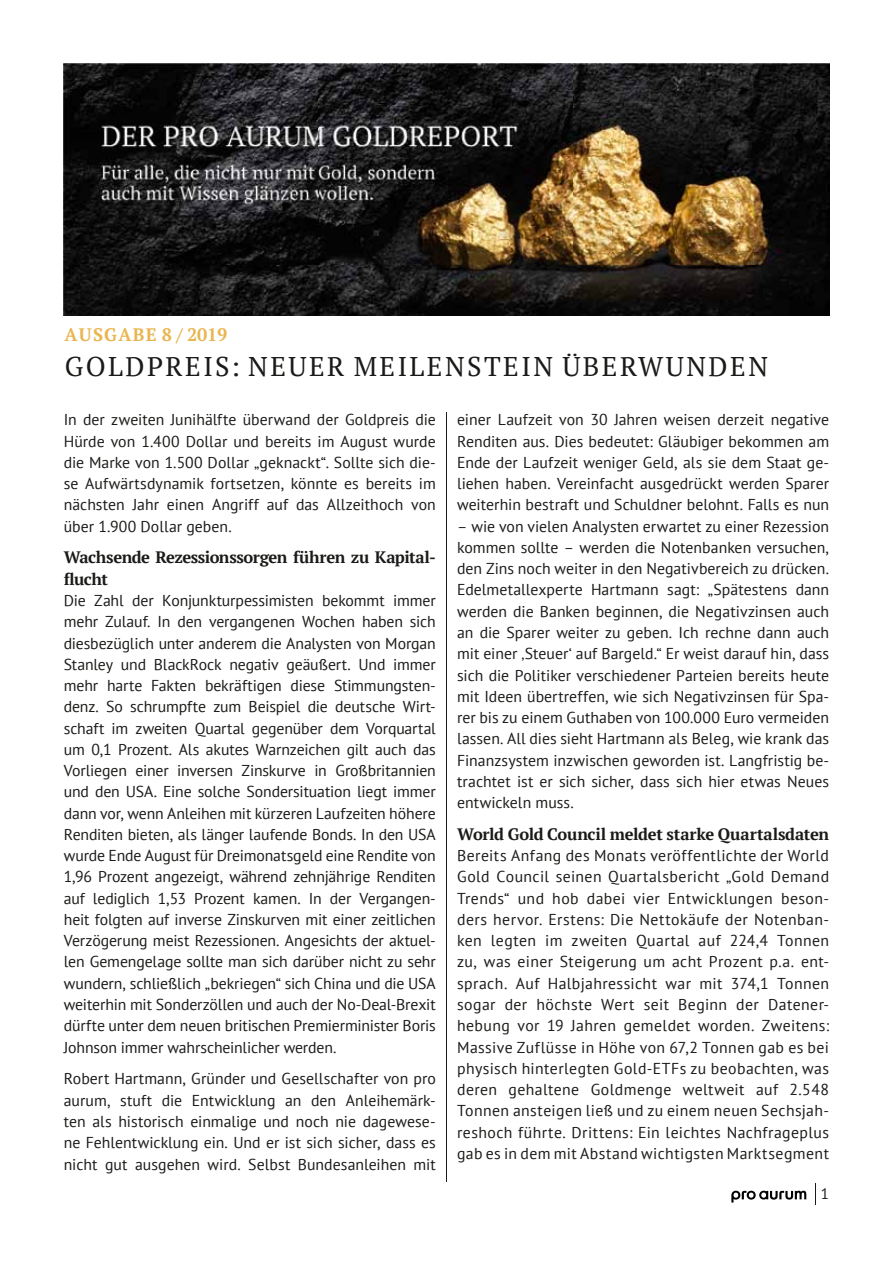
<style>
.page{position:relative;width:893px;height:1263px;background:#fff}
.page>*{position:absolute;margin:0;border:0;box-sizing:border-box;transform-origin:0 0}
.t1{font:27px "PT Serif";letter-spacing:.09em;color:#1a1a18}
.t2{font:700 18px "PT Serif";letter-spacing:.07em;color:#e8b54f}
.t3{font:700 16.5px/21.3px "PT Serif";letter-spacing:-.025em;color:#1a1a18}
.t4{font:15.75px/21.3px "PT Sans";color:#1a1a18;text-align:justify}
.t5{font:15px "PT Sans";color:#1a1a18}
</style>
<div class="page">
<svg style="left:731px;top:1191px;width:75px;height:11px"></svg>
<svg style="left:815px;top:1183px;width:1px;height:21px"></svg>
<img style="left:64px;top:64px;width:765px;height:252px">
<hr style="left:446px;top:412px;width:1px;height:770px;background:#1a1a18">
<p class="t2" style="left:64px;top:327px;width:164px">AUSGABE 8 / 2019</p>
<h1 class="t1" style="left:65px;top:351px;width:705px">GOLDPREIS: NEUER MEILENSTEIN ÜBERWUNDEN</h1>
<p class="t4" style="left:64px;top:410px;width:374px">In der zweiten Junihälfte überwand der Goldpreis die Hürde von 1.400 Dollar und bereits im August wurde die Marke von 1.500 Dollar „geknackt“. Sollte sich die&shy;se Aufwärtsdynamik fortsetzen, könnte es bereits im nächsten Jahr einen Angriff auf das Allzeithoch von über 1.900 Dollar geben.</p>
<p class="t3" style="left:64px;top:548px;width:374px">Wachsende Rezessionssorgen führen zu Kapital&shy;flucht</p>
<p class="t4" style="left:64px;top:590px;width:374px">Die Zahl der Konjunkturpessimisten bekommt immer mehr Zulauf. In den vergangenen Wochen haben sich diesbezüglich unter anderem die Analysten von Morgan Stanley und BlackRock negativ geäußert. Und immer mehr harte Fakten bekräftigen diese Stimmungsten&shy;denz. So schrumpfte zum Beispiel die deutsche Wirt&shy;schaft im zweiten Quartal gegenüber dem Vorquartal um 0,1 Prozent. Als akutes Warnzeichen gilt auch das Vorliegen einer inversen Zinskurve in Großbritannien und den USA. Eine solche Sondersituation liegt immer dann vor, wenn Anleihen mit kürzeren Laufzeiten höhere Renditen bieten, als länger laufende Bonds. In den USA wurde Ende August für Dreimonatsgeld eine Rendite von 1,96 Prozent angezeigt, während zehnjährige Renditen auf lediglich 1,53 Prozent kamen. In der Vergangen&shy;heit folgten auf inverse Zinskurven mit einer zeitlichen Verzögerung meist Rezessionen. Angesichts der aktuel&shy;len Gemengelage sollte man sich darüber nicht zu sehr wundern, schließlich „bekriegen“ sich China und die USA weiterhin mit Sonderzöllen und auch der No-Deal-Brexit dürfte unter dem neuen britischen Premierminister Boris Johnson immer wahrscheinlicher werden.</p>
<p class="t4" style="left:64px;top:1069px;width:374px">Robert Hartmann, Gründer und Gesellschafter von pro aurum, stuft die Entwicklung an den Anleihemärk&shy;ten als historisch einmalige und noch nie dagewese&shy;ne Fehlentwicklung ein. Und er ist sich sicher, dass es nicht gut ausgehen wird. Selbst Bundesanleihen mit</p>
<p class="t4" style="left:457px;top:410px;width:374px">einer Laufzeit von 30 Jahren weisen derzeit negative Renditen aus. Dies bedeutet: Gläubiger bekommen am Ende der Laufzeit weniger Geld, als sie dem Staat ge&shy;liehen haben. Vereinfacht ausgedrückt werden Sparer weiterhin bestraft und Schuldner belohnt. Falls es nun</p>
<p class="t4" style="left:457px;top:516px;width:374px">– wie von vielen Analysten erwartet zu einer Rezession kommen sollte – werden die Notenbanken versuchen, den Zins noch weiter in den Negativbereich zu drücken.<br>Edelmetallexperte Hartmann sagt: „Spätestens dann werden die Banken beginnen, die Negativzinsen auch an die Sparer weiter zu geben. Ich rechne dann auch mit einer ‚Steuer‘ auf Bargeld.“ Er weist darauf hin, dass sich die Politiker verschiedener Parteien bereits heute mit Ideen übertreffen, wie sich Negativzinsen für Spa&shy;rer bis zu einem Guthaben von 100.000 Euro vermeiden lassen. All dies sieht Hartmann als Beleg, wie krank das Finanzsystem inzwischen geworden ist. Langfristig be&shy;trachtet ist er sich sicher, dass sich hier etwas Neues entwickeln muss.</p>
<p class="t3" style="left:457px;top:824px;width:373px">World Gold Council meldet starke Quartalsdaten</p>
<p class="t4" style="left:457px;top:845px;width:374px">Bereits Anfang des Monats veröffentlichte der World Gold Council seinen Quartalsbericht „Gold Demand Trends“ und hob dabei vier Entwicklungen beson&shy;ders hervor. Erstens: Die Nettokäufe der Notenban&shy;ken legten im zweiten Quartal auf 224,4 Tonnen zu, was einer Steigerung um acht Prozent p.a. ent&shy;sprach. Auf Halbjahressicht war mit 374,1 Tonnen sogar der höchste Wert seit Beginn der Datener&shy;hebung vor 19 Jahren gemeldet worden. Zweitens:<br>Massive Zuflüsse in Höhe von 67,2 Tonnen gab es bei physisch hinterlegten Gold-ETFs zu beobachten, was deren gehaltene Goldmenge weltweit auf 2.548<br>Tonnen ansteigen ließ und zu einem neuen Sechsjah&shy;reshoch führte. Drittens: Ein leichtes Nachfrageplus gab es in dem mit Abstand wichtigsten Marktsegment</p>
<p class="t5" style="left:821px;top:1186px;width:10px">1</p>
</div>
